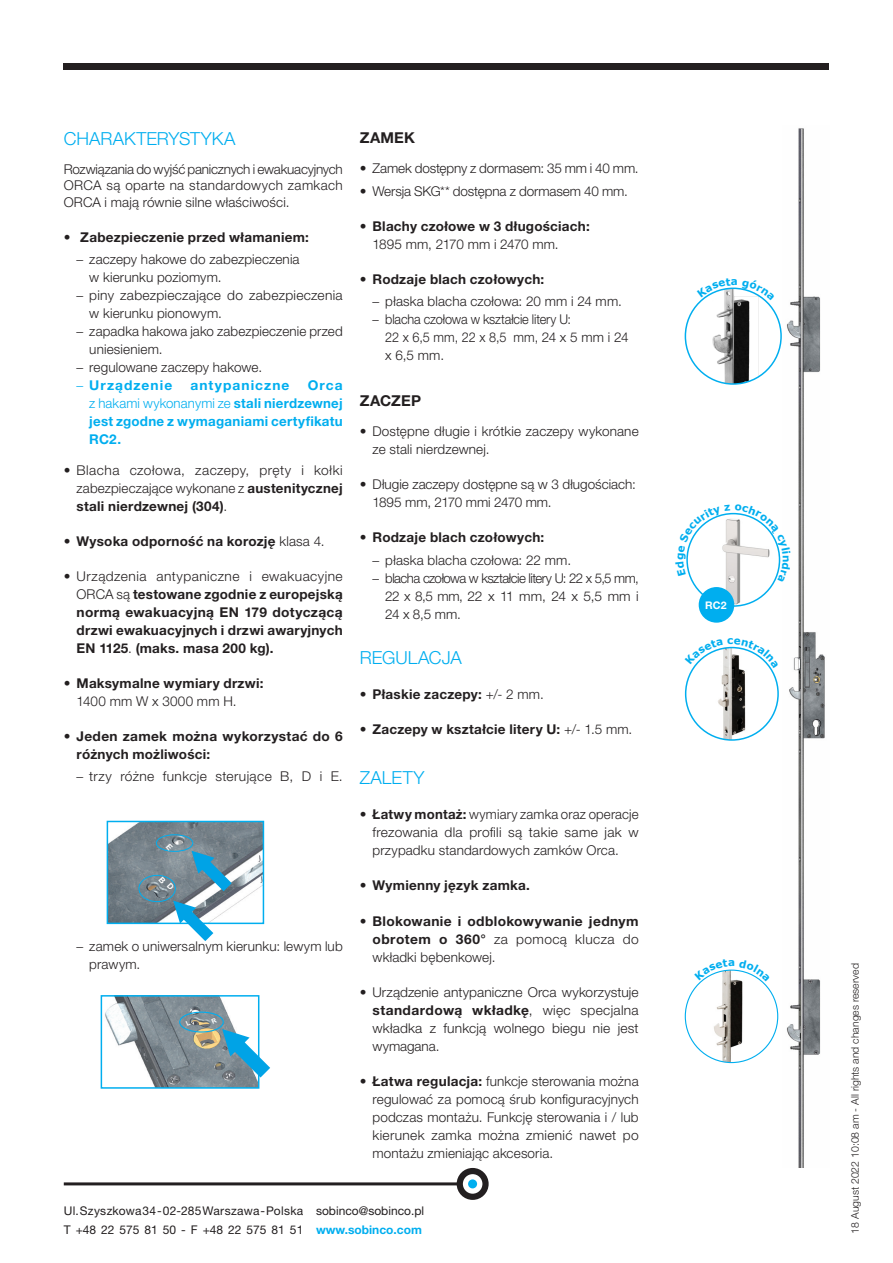
<style>
.page{position:relative;width:893px;height:1263px;background:#fff}
.page>*{position:absolute;margin:0;border:0;box-sizing:border-box;transform-origin:0 0}
.h3{font:300 18px "Helvetica Neue LT Pro";color:#00aeef}
.h4{font:700 15px "Helvetica Neue LT Pro";letter-spacing:.015em;color:#231f20}
.p{font:300 13.5px/18px "Helvetica Neue LT Pro";letter-spacing:.01em;color:#231f20;text-align:justify}
.t1{font:700 13.5px/18px "Helvetica Neue LT Pro";letter-spacing:.02em;color:#231f20}
.t2{font:700 13.5px/18px "Helvetica Neue LT Pro";letter-spacing:.045em;color:#00aeef;text-align:justify}
.p-2{font:300 13.5px "Helvetica Neue LT Pro";letter-spacing:-.01em;color:#231f20}
.p-3{font:300 13.5px/18px "Helvetica Neue LT Pro";letter-spacing:-.01em;color:#231f20;scale:.94 1}
.t3{font:300 13.5px/18px "Helvetica Neue LT Std";letter-spacing:.01em;color:#231f20}
.p-4{font:300 13.5px "Helvetica Neue LT Pro";letter-spacing:.03em;color:#231f20}
.t4{font:700 13.5px "Helvetica Neue LT Pro";letter-spacing:.075em;color:#00aeef}
.t5{font:12px/18.6px "Helvetica Neue LT Std";color:#231f20}
.t6{font:700 12px "Helvetica Neue LT Std";color:#00aeef}
.t7{font:300 10.5px "Helvetica Neue LT Std";color:#231f20}
.p3{font:700 10.5px "Helvetica Neue LT Std";color:#fff}
.s1{font-weight:300}
.s2{font-family:"Helvetica Neue LT Std"}
.s3{font-family:"Helvetica Neue LT Std";font-weight:300}
.s4{font-weight:700}
</style>
<div class="page">
<img style="left:110px;top:824px;width:151px;height:97px">
<div style="left:156px;top:834px;width:37px;height:18px;border:1px solid #00aeef;border-radius:50%"></div>
<div style="left:138px;top:875px;width:38px;height:27px;border:1px solid #00aeef;border-radius:50%"></div>
<div style="left:107px;top:821px;width:157px;height:103px;border:2px solid #00aeef"></div>
<svg style="left:191px;top:851px;width:41px;height:40px;background:#5696b2"></svg>
<svg style="left:173px;top:900px;width:40px;height:41px"></svg>
<img style="left:105px;top:998px;width:151px;height:88px">
<div style="left:179px;top:1011px;width:45px;height:21px;border:1px solid #00aeef;border-radius:50%"></div>
<div style="left:101px;top:995px;width:158px;height:94px;border:2px solid #00aeef"></div>
<img style="left:786px;top:128px;width:39px;height:1040px">
<img style="left:704px;top:301px;width:58px;height:83px">
<div style="left:685px;top:288px;width:97px;height:97px;border:2px solid #00aeef;border-radius:50%"></div>
<img style="left:686px;top:668px;width:91px;height:72px">
<div style="left:685px;top:647px;width:94px;height:94px;border:2px solid #00aeef;border-radius:50%"></div>
<img style="left:690px;top:982px;width:85px;height:80px">
<img style="left:692px;top:582px;width:83px;height:24px">
<div style="left:699px;top:587px;width:35px;height:36px;background:#00aeef;border-radius:50%"></div>
<div style="left:64px;top:64px;width:765px;height:6px;background:#231f20"></div>
<hr style="left:64px;top:1182px;width:394px;height:3px;background:#231f20">
<div style="left:457px;top:1168px;width:32px;height:32px;border:6px solid #231f20;border-radius:50%"></div>
<div style="left:468px;top:1179px;width:9px;height:9px;background:#00aeef;border-radius:50%"></div>
<svg style="left:166px;top:843px;width:7px;height:7px"></svg>
<svg style="left:159px;top:877px;width:15px;height:13px"></svg>
<svg style="left:186px;top:1020px;width:5px;height:6px"></svg>
<svg style="left:212px;top:1018px;width:58px;height:59px"></svg>
<svg style="left:700px;top:287px;width:67px;height:14px"></svg>
<svg style="left:700px;top:969px;width:63px;height:13px"></svg>
<svg style="left:686px;top:505px;width:104px;height:77px"></svg>
<svg style="left:692px;top:646px;width:79px;height:22px"></svg>
<p class="h3" style="left:64px;top:127px;width:173px">CHARAKTERYSTYKA</p>
<p class="p" style="left:64px;top:161px;width:280px;line-height:16.5px">Rozwiązania do wyjść panicznych i ewakuacyjnych ORCA są oparte na standardowych zamkach ORCA i mają równie silne właściwości.</p>
<p class="t1" style="left:64px;top:228px;width:247px"><span class="s1">•</span> Zabezpieczenie przed włamaniem:</p>
<p class="t3" style="left:89px;top:250px;width:212px;text-indent:-14px">− zaczepy hakowe do zabezpieczenia w kierunku poziomym.</p>
<p class="p" style="left:89px;top:286px;width:255px;text-indent:-14px"><span class="s2">−</span> piny zabezpieczające do zabezpieczenia w kierunku pionowym.</p>
<p class="p" style="left:89px;top:322px;width:255px;text-indent:-14px"><span class="s2">−</span> zapadka hakowa jako zabezpieczenie przed uniesieniem.</p>
<p class="p" style="left:76px;top:358px;width:188px"><span class="s2">−</span> regulowane zaczepy hakowe.</p>
<p class="t4" style="left:76px;top:377px;width:98px"><span class="s3">−</span> Urządzenie</p>
<p class="t4" style="left:191px;top:377px;width:100px">antypaniczne</p>
<p class="t2" style="left:89px;top:376px;width:255px;text-indent:218px">Orca <span class="s1">z hakami wykonanymi ze</span> stali nierdzewnej jest zgodne z wymaganiami certyfikatu RC2.</p>
<p class="p" style="left:77px;top:461px;width:268px;text-indent:-13px">• Blacha czołowa, zaczepy, pręty i kołki zabezpieczające wykonane z <span class="s4">austenitycznej stali nierdzewnej (304)</span>.</p>
<p class="t1" style="left:64px;top:532px;width:262px"><span class="s1">•</span> Wysoka odporność na korozję <span class="s1">klasa 4.</span></p>
<p class="t1" style="left:77px;top:567px;width:268px;text-align:justify;text-indent:-13px"><span class="s1">• Urządzenia antypaniczne i ewakuacyjne ORCA są</span> testowane zgodnie z europejską normą ewakuacyjną EN 179 dotyczącą drzwi ewakuacyjnych i drzwi awaryjnych EN 1125<span class="s1">.</span> (maks. masa 200 kg).</p>
<p class="t1" style="left:77px;top:674px;width:189px;text-indent:-13px"><span class="s1">•</span> Maksymalne wymiary drzwi:<br><span class="s1">1400 mm W x 3000 mm H.</span></p>
<p class="t1" style="left:77px;top:727px;width:268px;text-indent:-13px"><span class="s1">•</span> Jeden zamek można wykorzystać do 6 różnych możliwości:</p>
<p class="p-4" style="left:76px;top:768px;width:268px"><span class="s2">−</span> trzy różne funkcje sterujące B, D i E.</p>
<p class="p" style="left:89px;top:936px;width:255px;text-indent:-14px"><span class="s2">−</span> zamek o uniwersalnym kierunku: lewym lub prawym.</p>
<p class="h4" style="left:360px;top:128px;width:57px">ZAMEK</p>
<p class="p-2" style="left:360px;top:160px;width:280px">• Zamek dostępny z dormasem: 35 mm i 40 mm.</p>
<p class="p-2" style="left:360px;top:182px;width:270px">• Wersja SKG** dostępna z dormasem 40 mm.</p>
<p class="t1" style="left:372px;top:216px;width:219px;text-indent:-13px"><span class="s1">•</span> Blachy czołowe w 3 długościach:<br><span class="s1">1895 mm, 2170 mm i 2470 mm.</span></p>
<p class="t1" style="left:360px;top:269px;width:186px"><span class="s1">•</span> Rodzaje blach czołowych:</p>
<p class="p" style="left:372px;top:292px;width:252px"><span class="s2">−</span> płaska blacha czołowa: 20 mm i 24 mm.</p>
<p class="p-3" style="left:385px;top:310px;width:260px;text-indent:-14px"><span class="s2">−</span> blacha czołowa w kształcie litery U:<br>22 x 6,5 mm, 22 x 8,5 mm, 24 x 5 mm i 24 x 6,5 mm.</p>
<p class="h4" style="left:360px;top:391px;width:63px">ZACZEP</p>
<p class="p" style="left:372px;top:422px;width:268px;text-indent:-13px">• Dostępne długie i krótkie zaczepy wykonane ze stali nierdzewnej.</p>
<p class="p" style="left:372px;top:475px;width:265px;text-indent:-13px">• Długie zaczepy dostępne są w 3 długościach:<br>1895 mm, 2170 mmi 2470 mm.</p>
<p class="t1" style="left:360px;top:528px;width:186px"><span class="s1">•</span> Rodzaje blach czołowych:</p>
<p class="p" style="left:372px;top:550px;width:201px"><span class="s2">−</span> płaska blacha czołowa: 22 mm.</p>
<p class="p" style="left:385px;top:568px;width:255px;text-indent:-14px"><span class="s2">−</span> blacha czołowa w kształcie litery U: 22 x 5,5 mm, 22 x 8,5 mm, 22 x 11 mm, 24 x 5,5 mm i 24 x 8,5 mm.</p>
<p class="h3" style="left:360px;top:647px;width:103px">REGULACJA</p>
<p class="t1" style="left:360px;top:685px;width:185px"><span class="s1">•</span> Płaskie zaczepy: <span class="s1">+/- 2 mm.</span></p>
<p class="t1" style="left:360px;top:720px;width:274px"><span class="s1">•</span> Zaczepy w kształcie litery U: <span class="s1">+/- 1.5 mm.</span></p>
<p class="h3" style="left:360px;top:767px;width:66px">ZALETY</p>
<p class="p" style="left:372px;top:805px;width:268px;text-indent:-13px">• <span class="s4">Łatwy montaż:</span> wymiary zamka oraz operacje frezowania dla profili są takie same jak w przypadku standardowych zamków Orca.</p>
<p class="t1" style="left:360px;top:876px;width:172px"><span class="s1">•</span> Wymienny język zamka.</p>
<p class="t1" style="left:372px;top:911px;width:268px;text-align:justify;text-indent:-13px"><span class="s1">•</span> Blokowanie i odblokowywanie jednym obrotem o 360° <span class="s1">za pomocą klucza do wkładki bębenkowej.</span></p>
<p class="p" style="left:372px;top:982px;width:268px;text-indent:-13px">• Urządzenie antypaniczne Orca wykorzystuje <span class="s4">standardową wkładkę</span>, więc specjalna wkładka z funkcją wolnego biegu nie jest wymagana.</p>
<p class="p" style="left:372px;top:1071px;width:268px;text-indent:-13px">• <span class="s4">Łatwa regulacja:</span> funkcje sterowania można regulować za pomocą śrub konfiguracyjnych podczas montażu. Funkcję sterowania i / lub kierunek zamka można zmienić nawet po montażu zmieniając akcesoria.</p>
<p class="t5" style="left:64px;top:1201px;width:241px">Ul. Szyszkowa 34 - 02-285 Warszawa - Polska<br>T +48 22 575 81 50 - F +48 22 575 81 51</p>
<p class="t5" style="left:316px;top:1201px;width:110px">sobinco@sobinco.pl</p>
<p class="t6" style="left:316px;top:1222px;width:107px">www.sobinco.com</p>
<p class="p3" style="left:705px;top:598px;width:23px">RC2</p>
<p class="t7" style="left:849px;top:1233px;width:272px;rotate:-90deg">18 August 2022 10:08 am - All rights and changes reserved</p>
</div>
